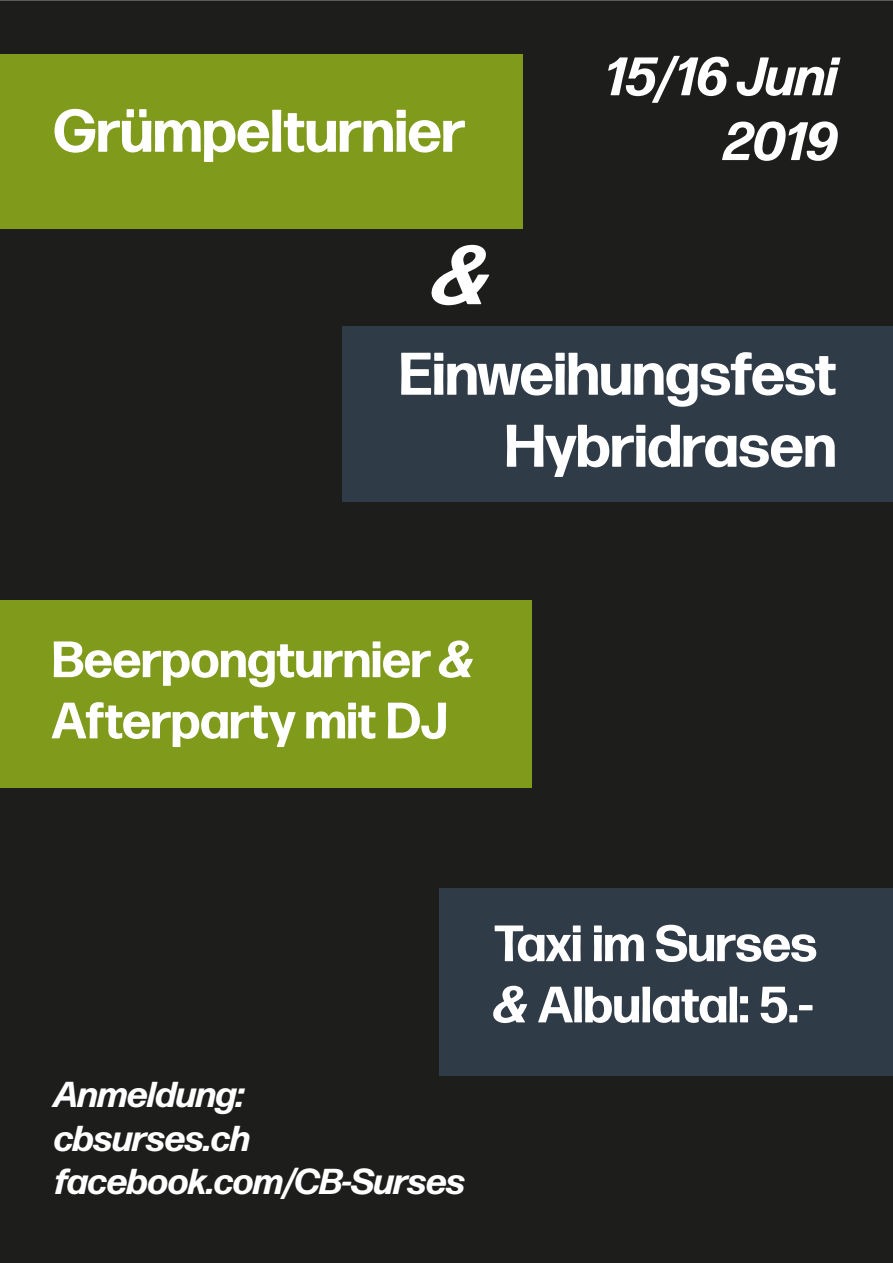
<style>
.page{position:relative;width:893px;height:1263px;background:#1d1d1b}
.page>*{position:absolute;margin:0;border:0;box-sizing:border-box;transform-origin:0 0}
.t1{font:italic 700 82.5px "Forma DJR Deck";color:#fff}
.t2{font:700 60px "Forma DJR Deck";color:#fff}
.t3{font:italic 700 54px/64.8px "Forma DJR Deck";color:#fff;text-align:right}
.t4{font:700 51px/61.2px "Forma DJR Deck";color:#fff}
.t5{font:italic 700 36px "Forma DJR Deck";color:#fff}
.s1{font-style:italic}
</style>
<div class="page">
<div style="left:0;top:54px;width:522px;height:174px;background:#809b1b"></div>
<div style="left:379px;top:241px;width:161px;height:73px;border:2px solid #1d1d1b"></div>
<div style="left:342px;top:326px;width:551px;height:176px;background:#303b48"></div>
<div style="left:0;top:600px;width:532px;height:187px;background:#809b1b"></div>
<div style="left:440px;top:888px;width:453px;height:187px;background:#303b48"></div>
<p class="t2" style="left:53px;top:92px;width:413px">Grümpelturnier</p>
<p class="t1" style="left:431px;top:222px;width:58px">&amp;</p>
<p class="t3" style="left:606px;top:43px;width:234px">15/16 Juni<br>2019</p>
<p class="t2" style="left:399px;top:335px;width:439px">Einweihungsfest</p>
<p class="t2" style="left:505px;top:407px;width:333px">Hybridrasen</p>
<p class="t4" style="left:52px;top:628px;width:425px">Beerpongturnier <span class="s1">&amp;<br></span>Afterparty mit DJ</p>
<p class="t5" style="left:55px;top:1072px;width:192px">Anmeldung:</p>
<p class="t5" style="left:55px;top:1115px;width:198px">cbsurses.ch</p>
<p class="t5" style="left:55px;top:1158px;width:413px">facebook.com/CB-Surses</p>
<p class="t4" style="left:494px;top:912px;width:324px">Taxi im Surses <span class="s1">&amp;</span> Albulatal: 5.-</p>
</div>
